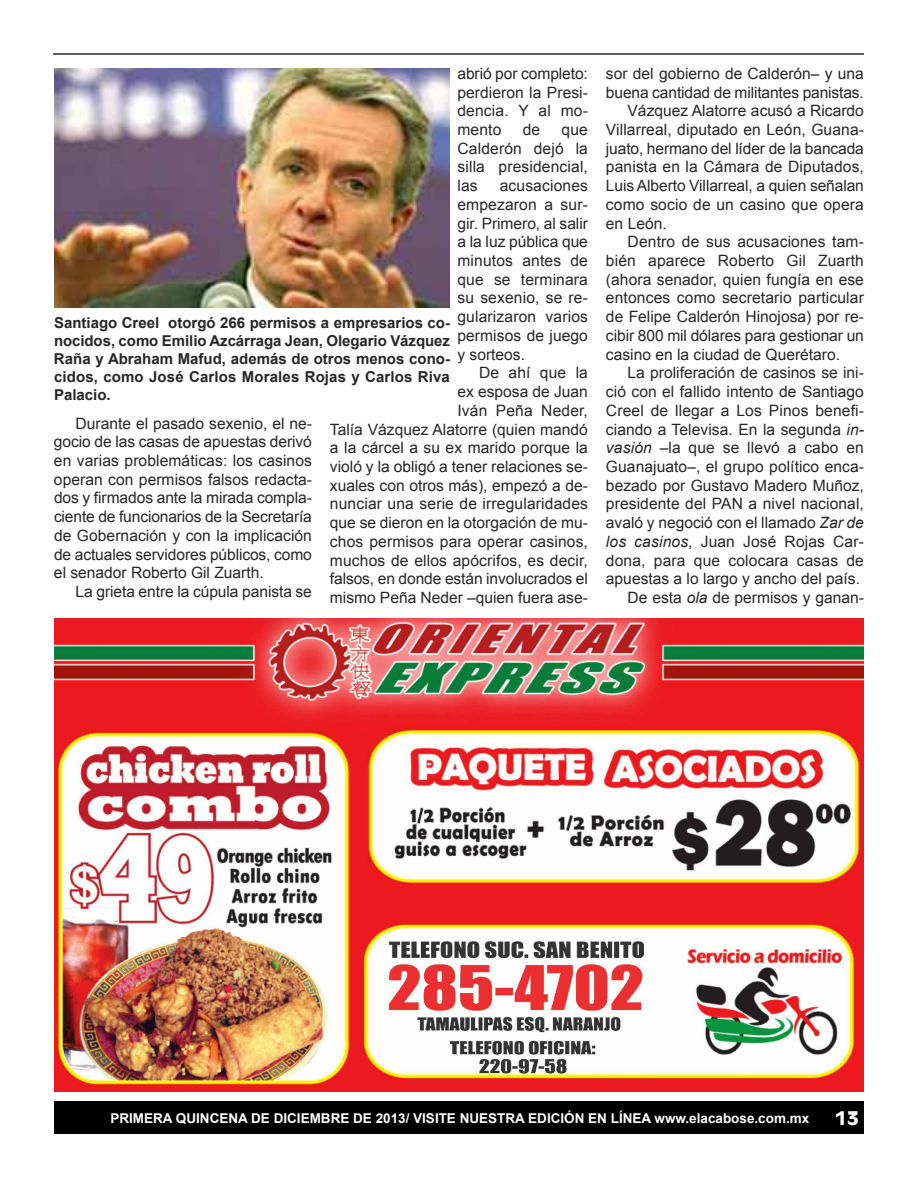
<style>
.page{position:relative;width:918px;height:1188px;background:#fff}
.page>*{position:absolute;margin:0;border:0;box-sizing:border-box;transform-origin:0 0}
.t1{font:700 18px "Antique Olive";color:#fff}
.t2{font:15.6px/18.8px "Arial";color:#272627;text-align:justify}
.t3{font:700 15px/18px "Arial";letter-spacing:.01em;color:#272627;text-align:justify}
.t4{font:700 13.5px "Arial";color:#fff}
.s1{font-style:italic}
</style>
<div class="page">
<div style="left:54px;top:1102px;width:810px;height:32px;background:#000"></div>
<hr style="left:53px;top:53px;width:811px;height:2px;background:#272627">
<img style="left:54px;top:619px;width:810px;height:473px">
<img style="left:54px;top:69px;width:396px;height:239px">
<p class="t2" style="left:457px;top:64px;width:132px">abrió por completo: perdieron la Presi&shy;dencia. Y al mo&shy;mento</p>
<p class="t2" style="left:523px;top:120px;width:19px">de</p>
<p class="t2" style="left:457px;top:120px;width:132px;text-indent:104px">que Calderón dejó la silla presidencial, las</p>
<p class="t2" style="left:457px;top:176px;width:132px;text-indent:42px">acusaciones empezaron a sur&shy;gir. Primero, al salir a la luz pública que minutos antes de que se terminara su sexenio, se re&shy;gularizaron varios permisos de juego y sorteos.</p>
<p class="t2" style="left:330px;top:364px;width:260px;text-align:right">De ahí que la<br>ex esposa de Juan<br>Iván Peña Neder,<br>Talía Vázquez Alatorre (quien mandó a la cárcel a su ex marido porque la violó y la obligó a tener relaciones se&shy;xuales con otros más), empezó a de&shy;nunciar una serie de irregularidades que se dieron en la otorgación de mu&shy;chos permisos para operar casinos, muchos de ellos apócrifos, es decir, falsos, en donde están involucrados el mismo Peña Neder –quien fuera ase-</p>
<p class="t3" style="left:54px;top:314px;width:397px">Santiago Creel otorgó 266 permisos a empresarios co&shy;nocidos, como Emilio Azcárraga Jean, Olegario Vázquez Raña y Abraham Mafud, además de otros menos cono&shy;cidos, como José Carlos Morales Rojas y Carlos Riva Palacio.</p>
<p class="t2" style="left:54px;top:414px;width:260px;text-indent:22px">Durante el pasado sexenio, el ne&shy;gocio de las casas de apuestas derivó en varias problemáticas: los casinos operan con permisos falsos redacta&shy;dos y firmados ante la mirada compla&shy;ciente de funcionarios de la Secretaría de Gobernación y con la implicación de actuales servidores públicos, como el senador Roberto Gil Zuarth.</p>
<p class="t2" style="left:76px;top:582px;width:238px">La grieta entre la cúpula panista se</p>
<p class="t2" style="left:606px;top:64px;width:259px">sor del gobierno de Calderón– y una</p>
<p class="t2" style="left:606px;top:83px;width:260px">buena cantidad de militantes panistas.</p>
<p class="t2" style="left:628px;top:102px;width:238px">Vázquez Alatorre acusó a Ricardo</p>
<p class="t2" style="left:606px;top:120px;width:260px">Villarreal, diputado en León, Guana-</p>
<p class="t2" style="left:606px;top:139px;width:259px">juato, hermano del líder de la bancada</p>
<p class="t2" style="left:606px;top:158px;width:260px">panista en la Cámara de Diputados,</p>
<p class="t2" style="left:606px;top:176px;width:259px">Luis Alberto Villarreal, a quien señalan</p>
<p class="t2" style="left:606px;top:195px;width:259px">como socio de un casino que opera</p>
<p class="t2" style="left:606px;top:214px;width:62px">en León.</p>
<p class="t2" style="left:628px;top:233px;width:238px">Dentro de sus acusaciones tam-</p>
<p class="t2" style="left:606px;top:251px;width:259px">bién aparece Roberto Gil Zuarth</p>
<p class="t2" style="left:606px;top:270px;width:259px">(ahora senador, quien fungía en ese</p>
<p class="t2" style="left:606px;top:289px;width:259px">entonces como secretario particular</p>
<p class="t2" style="left:606px;top:307px;width:260px">de Felipe Calderón Hinojosa) por re-</p>
<p class="t2" style="left:606px;top:326px;width:259px">cibir 800 mil dólares para gestionar un</p>
<p class="t2" style="left:606px;top:345px;width:236px">casino en la ciudad de Querétaro.</p>
<p class="t2" style="left:628px;top:364px;width:238px">La proliferación de casinos se ini-</p>
<p class="t2" style="left:606px;top:382px;width:259px">ció con el fallido intento de Santiago</p>
<p class="t2" style="left:606px;top:401px;width:259px">Creel de llegar a Los Pinos benefi-</p>
<p class="t2" style="left:606px;top:420px;width:259px">ciando a Televisa. En la segunda <span class="s1">in-</span></p>
<p class="t2" style="left:606px;top:438px;width:259px"><span class="s1">vasión</span> –la que se llevó a cabo en</p>
<p class="t2" style="left:606px;top:457px;width:260px">Guanajuato–, el grupo político enca-</p>
<p class="t2" style="left:606px;top:476px;width:260px">bezado por Gustavo Madero Muñoz,</p>
<p class="t2" style="left:606px;top:495px;width:260px">presidente del PAN a nivel nacional,</p>
<p class="t2" style="left:606px;top:513px;width:259px">avaló y negoció con el llamado <span class="s1">Zar de</span></p>
<p class="t2" style="left:606px;top:532px;width:259px"><span class="s1">los casinos</span>, Juan José Rojas Car-</p>
<p class="t2" style="left:606px;top:551px;width:259px">dona, para que colocara casas de</p>
<p class="t2" style="left:606px;top:570px;width:256px">apuestas a lo largo y ancho del país.</p>
<p class="t2" style="left:628px;top:588px;width:238px">De esta <span class="s1">ola</span> de permisos y ganan-</p>
<p class="t4" style="left:110px;top:1111px;width:700px">PRIMERA QUINCENA DE DICIEMBRE DE 2013/ VISITE NUESTRA EDICIÓN EN LÍNEA www.elacabose.com.mx</p>
<p class="t1" style="left:835px;top:1106px;width:25px">13</p>
</div>
